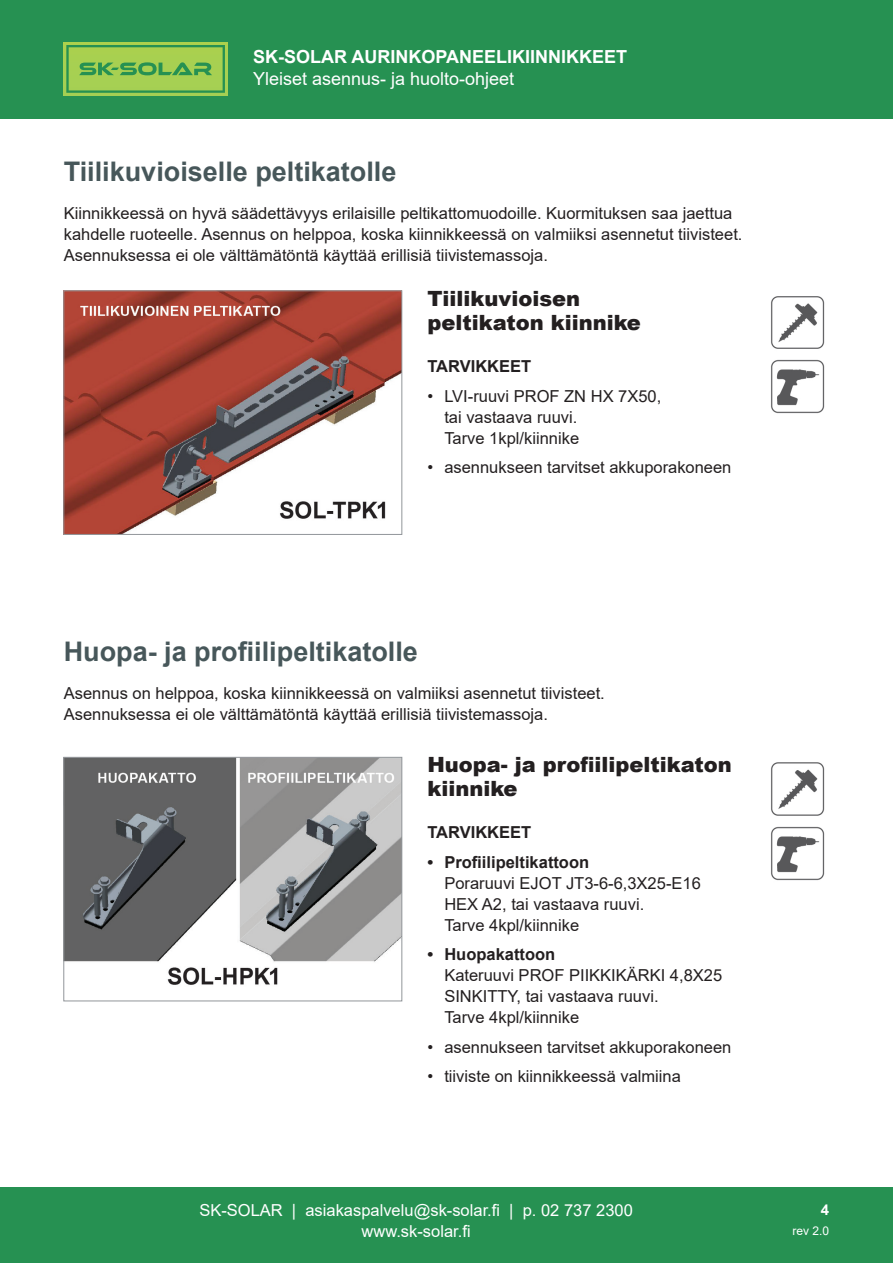
<style>
.page{position:relative;width:893px;height:1263px;background:#fff}
.page>*{position:absolute;margin:0;border:0;box-sizing:border-box;transform-origin:0 0}
.otsikko{font:700 27px "Arial";color:#47575a}
.väliotsikko_1{font:900 21px/24px "Arial";color:#231f20}
.t1{font:700 18px "Arial";color:#fff}
.t2{font:18px "Arial";color:#fff}
.leipä{font:16.5px/21px "Arial";color:#231f20}
.t3{font:16.5px/21px "Arial";color:#fff;text-align:center}
.väliotsikko_2{font:700 16.5px "Arial";color:#231f20}
.t4{font:700 15px "Arial";color:#fff}
.t5{font:12px "Arial";color:#fff}
.s1{font-weight:700}
</style>
<div class="page">
<div style="left:0;top:0;width:893px;height:119px;background:#269152"></div>
<div style="left:0;top:1187px;width:893px;height:76px;background:#269152"></div>
<div style="left:64px;top:43px;width:163px;height:52px;background:#a7d052"></div>
<svg style="left:66px;top:45px;width:159px;height:48px"></svg>
<img style="left:65px;top:759px;width:335px;height:226px">
<div style="left:63px;top:757px;width:339px;height:244px;border:1px solid #92969a"></div>
<img style="left:65px;top:292px;width:335px;height:241px">
<div style="left:63px;top:290px;width:339px;height:245px;border:1px solid #92969a"></div>
<img style="left:771px;top:296px;width:54px;height:118px">
<img style="left:771px;top:762px;width:54px;height:119px">
<p class="t1" style="left:253px;top:44px;width:376px">SK-SOLAR AURINKOPANEELIKIINNIKKEET</p>
<p class="t2" style="left:253px;top:66px;width:263px">Yleiset asennus- ja huolto-ohjeet</p>
<p class="otsikko" style="left:64px;top:153px;width:334px">Tiilikuvioiselle peltikatolle</p>
<p class="leipä" style="left:64px;top:203px;width:680px">Kiinnikkeessä on hyvä säädettävyys erilaisille peltikattomuodoille. Kuormituksen saa jaettua kahdelle ruoteelle. Asennus on helppoa, koska kiinnikkeessä on valmiiksi asennetut tiivisteet.<br>Asennuksessa ei ole välttämätöntä käyttää erillisiä tiivistemassoja.</p>
<p class="väliotsikko_1" style="left:427px;top:286px;width:215px">Tiilikuvioisen peltikaton kiinnike</p>
<p class="väliotsikko_2" style="left:427px;top:355px;width:105px">TARVIKKEET</p>
<p class="leipä" style="left:444px;top:385px;width:219px;text-indent:-17px">• LVI-ruuvi PROF ZN HX 7X50, tai vastaava ruuvi.<br>Tarve 1kpl/kiinnike</p>
<p class="leipä" style="left:427px;top:457px;width:306px">• asennukseen tarvitset akkuporakoneen</p>
<p class="otsikko" style="left:64px;top:632px;width:356px">Huopa- ja profiilipeltikatolle</p>
<p class="leipä" style="left:64px;top:682px;width:543px">Asennus on helppoa, koska kiinnikkeessä on valmiiksi asennetut tiivisteet.<br>Asennuksessa ei ole välttämätöntä käyttää erillisiä tiivistemassoja.</p>
<p class="väliotsikko_1" style="left:427px;top:752px;width:306px">Huopa- ja profiilipeltikaton kiinnike</p>
<p class="väliotsikko_2" style="left:427px;top:821px;width:105px">TARVIKKEET</p>
<p class="leipä" style="left:444px;top:851px;width:258px;text-indent:-17px"><span class="s1">• Profiilipeltikattoon<br></span>Poraruuvi EJOT JT3-6-6,3X25-E16<br>HEX A2, tai vastaava ruuvi.<br>Tarve 4kpl/kiinnike</p>
<p class="leipä" style="left:444px;top:944px;width:279px;text-indent:-17px"><span class="s1">• Huopakattoon<br></span>Kateruuvi PROF PIIKKIKÄRKI 4,8X25<br>SINKITTY, tai vastaava ruuvi.<br>Tarve 4kpl/kiinnike</p>
<p class="leipä" style="left:427px;top:1036px;width:306px">• asennukseen tarvitset akkuporakoneen</p>
<p class="leipä" style="left:427px;top:1066px;width:255px">• tiiviste on kiinnikkeessä valmiina</p>
<p class="t3" style="left:199px;top:1199px;width:435px">SK-SOLAR | asiakaspalvelu@sk-solar.fi | p. 02 737 2300 www.sk-solar.fi</p>
<p class="t4" style="left:821px;top:1199px;width:10px">4</p>
<p class="t5" style="left:792px;top:1222px;width:38px">rev 2.0</p>
</div>
